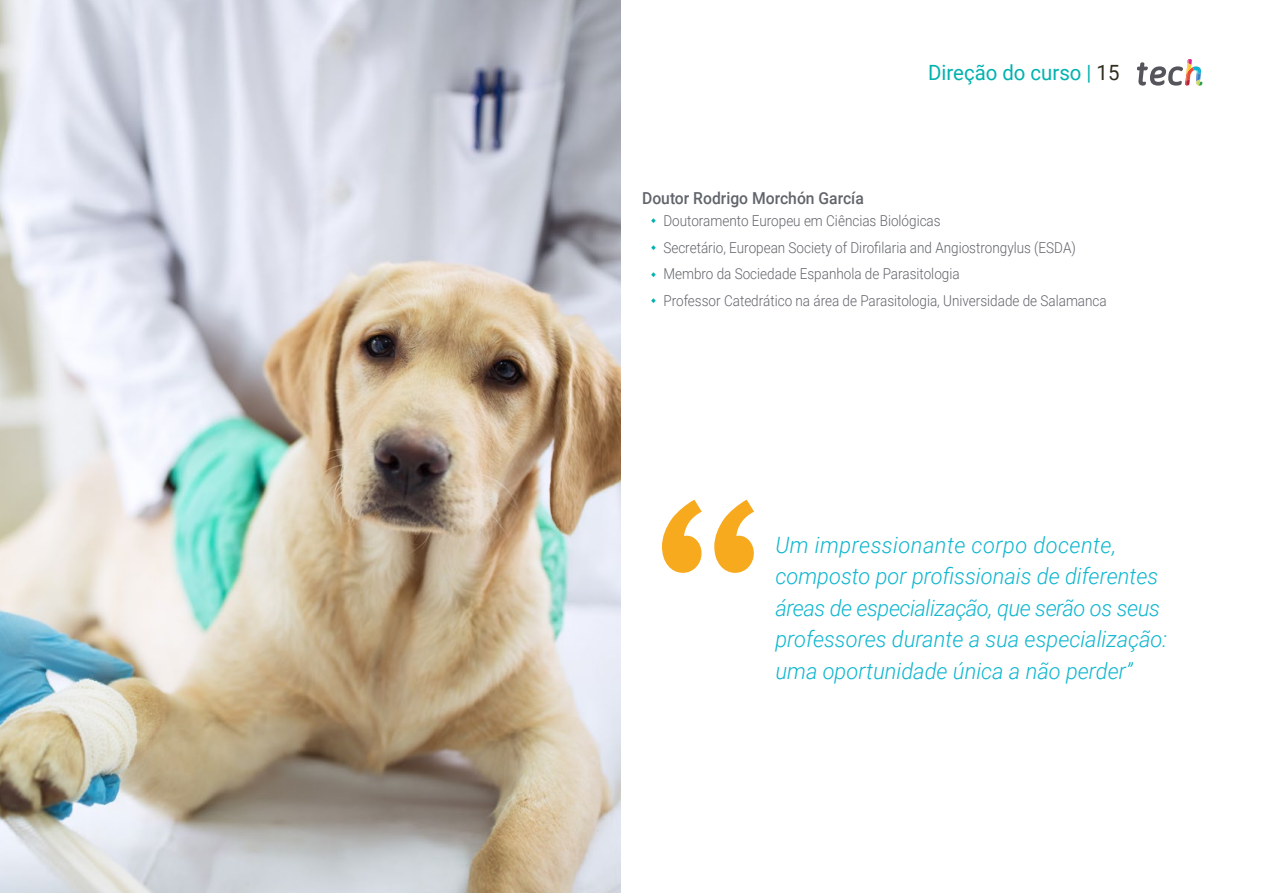
<style>
.page{position:relative;width:1263px;height:893px;background:#fff}
.page>*{position:absolute;margin:0;border:0;box-sizing:border-box;transform-origin:0 0}
.t1{font:italic 300 22.5px/31.5px "Roboto";color:#0fb6cf}
.t2{font:21px "Roboto";color:#00b2af}
.t3{font:500 16.5px "Roboto";color:#61646a;scale:.95 1}
.t4{font:300 15px/26.7px "Roboto";color:#61646a;scale:.9 1}
.s1{color:#312e20}
</style>
<div class="page">
<img style="left:0;top:0;width:621px;height:893px">
<svg style="left:1137px;top:59px;width:65px;height:27px"></svg>
<svg style="left:662px;top:500px;width:92px;height:73px"></svg>
<h2 class="t2" style="left:928px;top:57px;width:193px">Direção do curso | <span class="s1">15</span></h2>
<p class="t3" style="left:642px;top:186px;width:235px">Doutor Rodrigo Morchón García</p>
<p class="t4" style="left:663px;top:207px;width:494px">Doutoramento Europeu em Ciências Biológicas<br>Secretário, European Society of Dirofilaria and Angiostrongylus (ESDA)<br>Membro da Sociedade Espanhola de Parasitologia<br>Professor Catedrático na área de Parasitologia, Universidade de Salamanca</p>
<h1 class="t1" style="left:775px;top:528px;width:393px">Um impressionante corpo docente, composto por profissionais de diferentes áreas de especialização, que serão os seus professores durante a sua especialização: uma oportunidade única a não perder”</h1>
</div>
